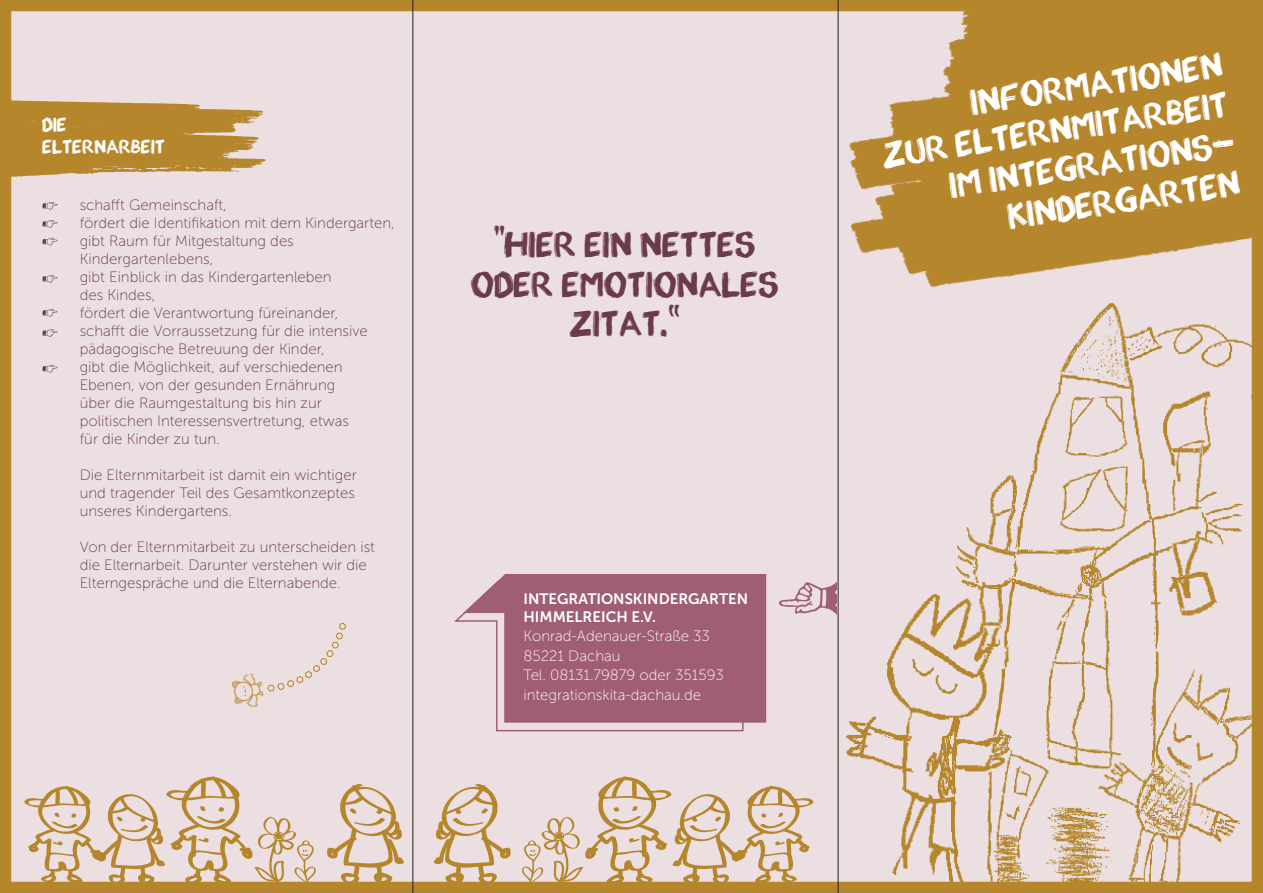
<style>
.page{position:relative;width:1263px;height:893px;background:#fff}
.page>*{position:absolute;margin:0;border:0;box-sizing:border-box;transform-origin:0 0}
.t1{font:33px/39.6px "appopaint";color:#fff;text-align:right}
.t2{font:33px/39.6px "appopaint";color:#6b3b4b;text-align:center}
.t3{font:18px/21.6px "appopaint";color:#fff}
.t4{font:15px/18px "Museo Sans 100";color:#6b3b4b}
.t5{font:15px/19.5px "Museo Sans 100";color:#fff}
.t6{font:15px/18px "Museo Sans 700";color:#fff}
</style>
<div class="page">
<div style="left:0;top:0;width:841px;height:893px;background:#ebdfe1"></div>
<img style="left:841px;top:322px;width:422px;height:571px">
<img style="left:790px;top:262px;width:473px;height:60px">
<div style="left:463px;top:574px;width:303px;height:149px;background:#9f5e73"></div>
<svg style="left:452px;top:580px;width:292px;height:152px"></svg>
<div style="left:191px;top:83px;width:221px;height:101px;background:#ebdfe1"></div>
<img style="left:0;top:109px;width:288px;height:86px">
<img style="left:0;top:90px;width:213px;height:99px">
<svg style="left:779px;top:578px;width:59px;height:40px"></svg>
<hr style="left:412px;top:0;width:1px;height:893px;background:#231f20">
<svg style="left:267px;top:623px;width:79px;height:69px"></svg>
<img style="left:230px;top:672px;width:37px;height:38px">
<img style="left:745px;top:224px;width:518px;height:38px">
<img style="left:721px;top:0;width:542px;height:224px">
<svg style="left:43px;top:202px;width:15px;height:8px"></svg>
<svg style="left:43px;top:220px;width:15px;height:8px"></svg>
<svg style="left:43px;top:238px;width:15px;height:8px"></svg>
<svg style="left:43px;top:275px;width:15px;height:8px"></svg>
<svg style="left:43px;top:309px;width:15px;height:8px"></svg>
<svg style="left:43px;top:329px;width:15px;height:8px"></svg>
<svg style="left:43px;top:365px;width:15px;height:8px"></svg>
<svg style="left:434px;top:784px;width:77px;height:100px"></svg>
<svg style="left:522px;top:776px;width:292px;height:108px"></svg>
<svg style="left:327px;top:784px;width:77px;height:100px"></svg>
<svg style="left:24px;top:776px;width:292px;height:108px"></svg>
<div style="left:838px;top:566px;width:38px;height:87px;background:#ebdfe1"></div>
<hr style="left:838px;top:0;width:1px;height:893px;background:#231f20">
<p class="t3" style="left:43px;top:113px;width:124px">DIE<br>ELTERNARBEIT</p>
<p class="t4" style="left:80px;top:196px;width:317px">schafft Gemeinschaft,<br>fördert die Identifikation mit dem Kindergarten, gibt Raum für Mitgestaltung des Kindergartenlebens,<br>gibt Einblick in das Kindergartenleben<br>des Kindes,<br>fördert die Verantwortung füreinander,<br>schafft die Vorraussetzung für die intensive pädagogische Betreuung der Kinder,<br>gibt die Möglichkeit, auf verschiedenen Ebenen, von der gesunden Ernährung<br>über die Raumgestaltung bis hin zur politischen Interessensvertretung, etwas<br>für die Kinder zu tun.</p>
<p class="t4" style="left:80px;top:466px;width:279px">Die Elternmitarbeit ist damit ein wichtiger und tragender Teil des Gesamtkonzeptes unseres Kindergartens.</p>
<p class="t4" style="left:80px;top:538px;width:297px">Von der Elternmitarbeit zu unterscheiden ist die Elternarbeit. Darunter verstehen wir die<br>Elterngespräche und die Elternabende.</p>
<h1 class="t2" style="left:471px;top:224px;width:310px">"HIER EIN NETTES<br>ODER EMOTIONALES<br>ZITAT.“</h1>
<p class="t6" style="left:523px;top:590px;width:226px">INTEGRATIONSKINDERGARTEN<br>HIMMELREICH E.V.</p>
<p class="t5" style="left:523px;top:627px;width:202px">Konrad-Adenauer-Straße 33<br>85221 Dachau<br>Tel. 08131.79879 oder 351593 integrationskita-dachau.de</p>
<h1 class="t1" style="left:873px;top:98px;width:352px;rotate:-9deg">INFORMATIONEN<br>ZUR ELTERNMITARBEIT<br>IM INTEGRATIONS-<br>KINDERGARTEN</h1>
</div>
